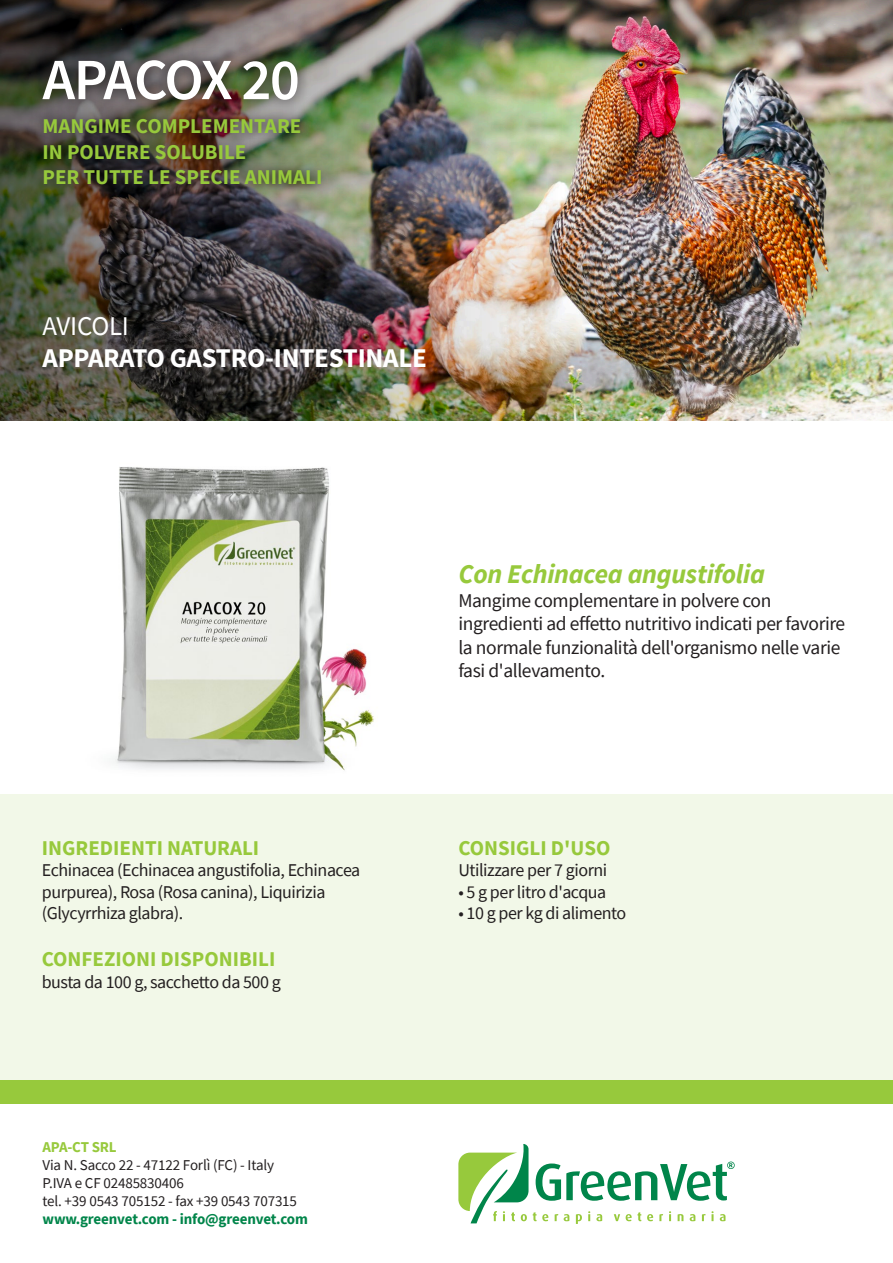
<style>
.page{position:relative;width:893px;height:1263px;background:#fff}
.page>*{position:absolute;margin:0;border:0;box-sizing:border-box;transform-origin:0 0}
.t1{font:600 58.5px "Source Sans Pro";letter-spacing:-.04em;color:#fff}
.t2{font:700 27px "Source Sans Pro";letter-spacing:-.01em;color:#fff}
.t3{font:italic 700 27px "Source Sans Pro";letter-spacing:-.01em;color:#97c93c}
.t4{font:27px "Source Sans Pro";letter-spacing:-.01em;color:#fff}
.t5{font:700 21px/25.2px "Source Sans Pro";color:#97c93c}
.t6{font:19.5px/23.4px "Source Sans Pro";letter-spacing:-.02em;color:#231f20}
.t7{font:18px/21.6px "Source Sans Pro";letter-spacing:-.025em;color:#231f20}
.t8{font:15px/18px "Source Sans Pro";letter-spacing:-.01em;color:#231f20}
.t9{font:700 15px "Source Sans Pro";letter-spacing:-.01em;color:#00854a}
.t10{font:700 15px "Source Sans Pro";letter-spacing:-.01em;color:#97c93c}
</style>
<div class="page">
<img style="left:563px;top:0;width:330px;height:421px">
<div style="left:0;top:794px;width:893px;height:309px;background:#f2f8e8"></div>
<svg style="left:458px;top:1144px;width:277px;height:80px"></svg>
<div style="left:0;top:1080px;width:893px;height:23px;background:#97c93c"></div>
<img style="left:0;top:0;width:563px;height:421px">
<img style="left:30px;top:47px;width:305px;height:151px">
<img style="left:113px;top:467px;width:261px;height:304px">
<p class="t1" style="left:43px;top:41px;width:259px">APACOX 20</p>
<p class="t5" style="left:43px;top:113px;width:281px">MANGIME COMPLEMENTARE<br>IN POLVERE SOLUBILE<br>PER TUTTE LE SPECIE ANIMALI</p>
<p class="t4" style="left:43px;top:309px;width:88px">AVICOLI</p>
<p class="t2" style="left:43px;top:340px;width:386px">APPARATO GASTRO-INTESTINALE</p>
<p class="t5" style="left:42px;top:835px;width:219px">INGREDIENTI NATURALI</p>
<p class="t7" style="left:42px;top:859px;width:320px">Echinacea (Echinacea angustifolia, Echinacea purpurea), Rosa (Rosa canina), Liquirizia (Glycyrrhiza glabra).</p>
<p class="t5" style="left:42px;top:946px;width:235px">CONFEZIONI DISPONIBILI</p>
<p class="t7" style="left:42px;top:971px;width:240px">busta da 100 g, sacchetto da 500 g</p>
<p class="t10" style="left:43px;top:1137px;width:76px">APA-CT SRL</p>
<p class="t8" style="left:43px;top:1156px;width:256px">Via N. Sacco 22 - 47122 Forlì (FC) - Italy<br>P.IVA e CF 02485830406<br>tel. +39 0543 705152 - fax +39 0543 707315</p>
<p class="t9" style="left:43px;top:1209px;width:267px">www.greenvet.com - info@greenvet.com</p>
<p class="t3" style="left:458px;top:556px;width:308px">Con Echinacea angustifolia</p>
<p class="t6" style="left:458px;top:588px;width:388px">Mangime complementare in polvere con ingredienti ad effetto nutritivo indicati per favorire la normale funzionalità dell'organismo nelle varie fasi d'allevamento.</p>
<p class="t5" style="left:458px;top:835px;width:153px">CONSIGLI D'USO</p>
<p class="t7" style="left:458px;top:859px;width:150px">Utilizzare per 7 giorni</p>
<p class="t7" style="left:458px;top:881px;width:149px">• 5 g per litro d'acqua</p>
<p class="t7" style="left:458px;top:902px;width:169px">• 10 g per kg di alimento</p>
</div>
